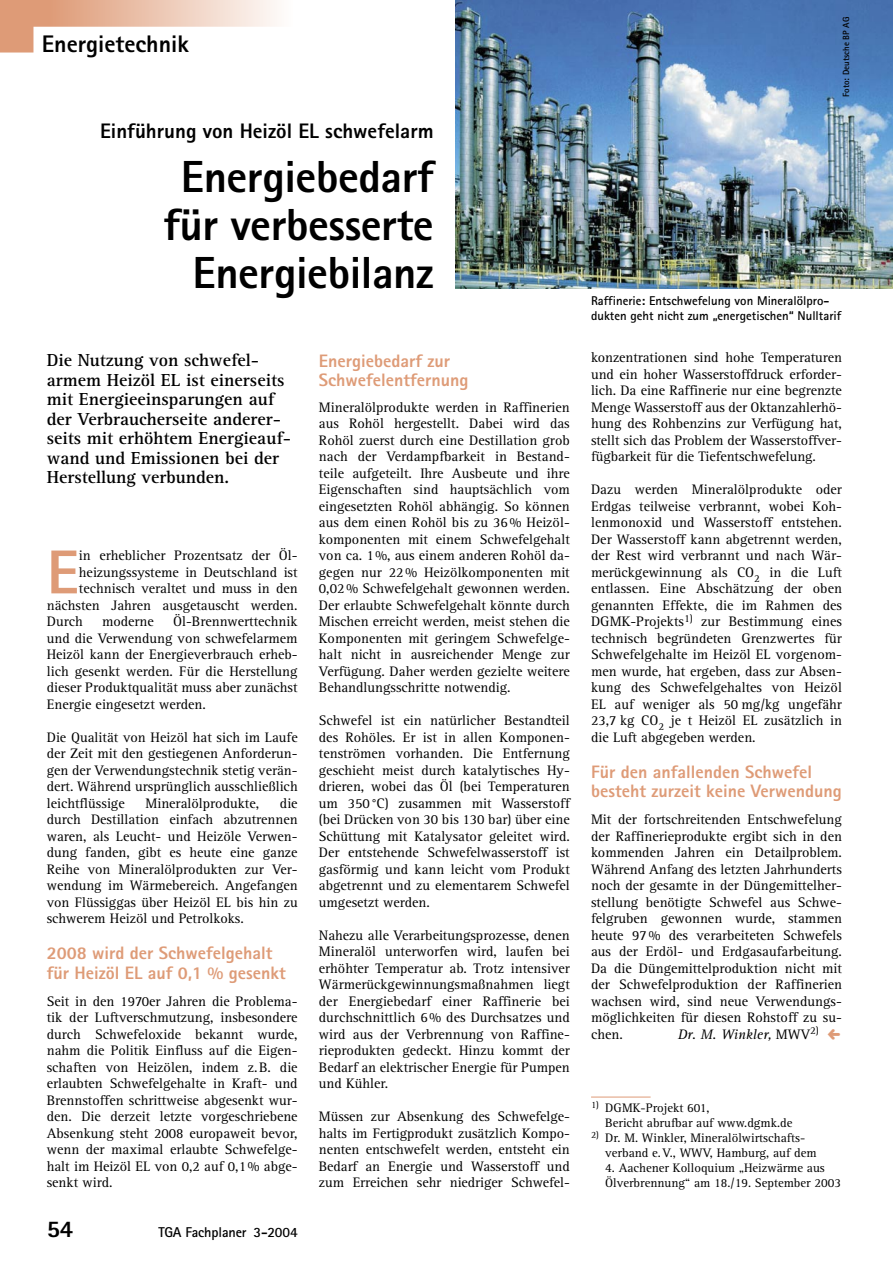
<style>
.page{position:relative;width:893px;height:1263px;background:#fff}
.page>*{position:absolute;margin:0;border:0;box-sizing:border-box;transform-origin:0 0}
.TGA_Grundtext_mit_Initial{font:800 62.1px "Rotis Sans Serif";color:#de9b77}
.TGA_Hauptüberschrift{font:800 45px/48px "Rotis Sans Serif";letter-spacing:-.01em;color:#000;text-align:right}
.TGA_Hauptüberschrift-2{font:800 24px "Rotis Sans Serif";color:#000}
.TGA_Dachzeile_Unterüberschrift{font:800 21px "Rotis Sans Serif";color:#000}
.TGA_Vorspann{font:700 18px/19.5px "Rotis Serif";color:#000}
.TGA_Zwischenüberschrift{font:800 18px/19.5px "Rotis Sans Serif";color:#de9b77}
.TGA_Grundtext{font:14.25px/16.5px "Rotis Serif";color:#000;text-align:justify}
.TGA_Grundtext_nach_Zwischenüberschrift{font:14.25px/16.5px "Rotis Serif";color:#000;text-align:justify}
.TGA_Grundtext_mit_Initial-2{font:14.25px/16.5px "Rotis Serif";color:#000;text-align:justify}
.TGA_Hauptüberschrift-3{font:700 14.25px "Rotis Sans Serif";letter-spacing:-.01em;color:#000}
.TGA_Grundtext-2{font:italic 14.25px "Rotis Serif";color:#000}
.TGA_Fußnote{font:12.75px/15px "Rotis Serif";color:#000}
.TGA_Bildunterschrift_Autorenhinweis{font:700 12.75px/15px "Rotis Sans Serif";color:#000}
.TGA_Fotonachweis{font:700 9px "Rotis Sans Serif";color:#000}
.s1{font-style:normal}
</style>
<div class="page">
<img style="left:455px;top:0;width:438px;height:288px">
<svg style="left:0;top:0;width:277px;height:53px"></svg>
<hr style="left:591px;top:1097px;width:60px;height:1px;background:#de9b77">
<p class="TGA_Hauptüberschrift-2" style="left:42px;top:29px;width:149px">Energietechnik</p>
<p class="TGA_Dachzeile_Unterüberschrift" style="left:100px;top:117px;width:335px">Einführung von Heizöl EL schwefelarm</p>
<p class="TGA_Hauptüberschrift" style="left:163px;top:152px;width:272px">Energiebedarf für verbesserte<br>Energiebilanz</p>
<p class="TGA_Vorspann" style="left:47px;top:351px;width:246px">Die Nutzung von schwefel&shy;armem Heizöl EL ist einerseits mit Energieeinsparungen auf der Verbraucherseite anderer&shy;seits mit erhöhtem Energieauf&shy;wand und Emissionen bei der<br>Herstellung verbunden.</p>
<p class="TGA_Grundtext_mit_Initial" style="left:47px;top:533px;width:34px">E</p>
<p class="TGA_Grundtext_mit_Initial-2" style="left:79px;top:548px;width:220px">in erheblicher Prozentsatz der Öl-</p>
<p class="TGA_Grundtext_mit_Initial-2" style="left:79px;top:564px;width:220px">heizungssysteme in Deutschland ist</p>
<p class="TGA_Grundtext_mit_Initial-2" style="left:79px;top:581px;width:220px">technisch veraltet und muss in den</p>
<p class="TGA_Grundtext_mit_Initial-2" style="left:47px;top:597px;width:252px">nächsten Jahren ausgetauscht werden.</p>
<p class="TGA_Grundtext_mit_Initial-2" style="left:47px;top:614px;width:37px">Durch</p>
<p class="TGA_Grundtext_mit_Initial-2" style="left:102px;top:614px;width:53px">moderne</p>
<p class="TGA_Grundtext_mit_Initial-2" style="left:47px;top:614px;width:252px;text-indent:126px">Öl-Brennwerttechnik und die Verwendung von schwefelarmem Heizöl kann der Energieverbrauch erheb&shy;lich gesenkt werden. Für die Herstellung dieser Produktqualität muss aber zunächst Energie eingesetzt werden.</p>
<p class="TGA_Grundtext" style="left:47px;top:729px;width:252px">Die Qualität von Heizöl hat sich im Laufe der Zeit mit den gestiegenen Anforderun&shy;gen der Verwendungstechnik stetig verän&shy;dert. Während ursprünglich ausschließlich leichtflüssige</p>
<p class="TGA_Grundtext" style="left:47px;top:795px;width:252px;text-indent:233px">die durch Destillation einfach abzutrennen waren, als Leucht- und Heizöle Verwen&shy;dung fanden, gibt es heute eine ganze Reihe von Mineralölprodukten zur Ver&shy;wendung im Wärmebereich. Angefangen von Flüssiggas über Heizöl EL bis hin zu schwerem Heizöl und Petrolkoks.</p>
<p class="TGA_Zwischenüberschrift" style="left:47px;top:943px;width:240px">2008 wird der Schwefelgehalt für Heizöl EL auf 0,1 % gesenkt</p>
<p class="TGA_Grundtext" style="left:47px;top:993px;width:252px">Seit in den 1970er Jahren die Problema&shy;tik der Luftverschmutzung, insbesondere durch Schwefeloxide bekannt wurde, nahm die Politik Einfluss auf die Eigen&shy;schaften von Heizölen, indem z. B. die erlaubten Schwefelgehalte in Kraft- und Brennstoffen schrittweise abgesenkt wur&shy;den. Die derzeit letzte vorgeschriebene Absenkung steht 2008 europaweit bevor, wenn der maximal erlaubte Schwefelge&shy;halt im Heizöl EL von 0,2 auf 0,1 % abge&shy;senkt wird.</p>
<p class="TGA_Grundtext" style="left:146px;top:795px;width:115px">Mineralölprodukte,</p>
<p class="TGA_Hauptüberschrift-2" style="left:47px;top:1213px;width:28px">54</p>
<p class="TGA_Hauptüberschrift-3" style="left:158px;top:1223px;width:141px">TGA Fachplaner 3-2004</p>
<p class="TGA_Zwischenüberschrift" style="left:319px;top:351px;width:151px">Energiebedarf zur<br>Schwefelentfernung</p>
<p class="TGA_Grundtext" style="left:319px;top:399px;width:252px">Mineralölprodukte werden in Raffinerien aus Rohöl hergestellt. Dabei wird das Rohöl zuerst durch eine Destillation grob nach der Verdampfbarkeit in Bestand&shy;teile aufgeteilt. Ihre Ausbeute und ihre Eigenschaften sind hauptsächlich vom eingesetzten Rohöl abhängig. So können aus dem einen Rohöl bis zu 36 % Heizöl&shy;komponenten mit einem Schwefelgehalt von ca. 1 %, aus einem anderen Rohöl da&shy;gegen nur 22 % Heizölkomponenten mit 0,02 % Schwefelgehalt gewonnen werden.<br>Der erlaubte Schwefelgehalt könnte durch Mischen erreicht werden, meist stehen die Komponenten mit geringem Schwefelge&shy;halt nicht in ausreichender Menge zur Verfügung. Daher werden gezielte weitere Behandlungsschritte notwendig.</p>
<p class="TGA_Grundtext_nach_Zwischenüberschrift" style="left:319px;top:713px;width:252px">Schwefel ist ein natürlicher Bestandteil des Rohöles. Er ist in allen Komponen&shy;tenströmen vorhanden. Die Entfernung geschieht meist durch katalytisches Hy&shy;drieren, wobei das Öl (bei Temperaturen um 350 °C) zusammen mit Wasserstoff (bei Drücken von 30 bis 130 bar) über eine Schüttung mit Katalysator geleitet wird.<br>Der entstehende Schwefelwasserstoff ist gasförmig und kann leicht vom Produkt abgetrennt und zu elementarem Schwefel umgesetzt werden.</p>
<p class="TGA_Grundtext" style="left:319px;top:927px;width:252px">Nahezu alle Verarbeitungsprozesse, denen Mineralöl unterworfen wird, laufen bei erhöhter Temperatur ab. Trotz intensiver Wärmerückgewinnungsmaßnahmen liegt der Energiebedarf einer Raffinerie bei durchschnittlich 6 % des Durchsatzes und wird aus der Verbrennung von Raffine&shy;rieprodukten gedeckt. Hinzu kommt der Bedarf an elektrischer Energie für Pumpen und Kühler.</p>
<p class="TGA_Grundtext" style="left:319px;top:1109px;width:252px">Müssen zur Absenkung des Schwefelge&shy;halts im Fertigprodukt zusätzlich Kompo&shy;nenten entschwefelt werden, entsteht ein Bedarf an Energie und Wasserstoff und zum Erreichen sehr niedriger Schwefel-</p>
<p class="TGA_Fotonachweis" style="left:840px;top:97px;width:82px;rotate:-90deg">Foto: Deutsche BP AG</p>
<p class="TGA_Bildunterschrift_Autorenhinweis" style="left:591px;top:292px;width:252px">Raffinerie: Entschwefelung von Mineralölpro&shy;dukten geht nicht zum „energetischen“ Nulltarif</p>
<p class="TGA_Grundtext" style="left:591px;top:350px;width:252px">konzentrationen sind hohe Temperaturen und ein hoher Wasserstoffdruck erforder&shy;lich. Da eine Raffinerie nur eine begrenzte Menge Wasserstoff aus der Oktanzahlerhö&shy;hung des Rohbenzins zur Verfügung hat, stellt sich das Problem der Wasserstoffver&shy;fügbarkeit für die Tiefentschwefelung.</p>
<p class="TGA_Grundtext" style="left:591px;top:482px;width:252px">Dazu werden Mineralölprodukte oder Erdgas teilweise verbrannt, wobei Koh&shy;lenmonoxid und Wasserstoff entstehen.<br>Der Wasserstoff kann abgetrennt werden, der Rest wird verbrannt und nach Wär&shy;merückgewinnung als CO<sub>2</sub> in die Luft entlassen. Eine Abschätzung der oben genannten Effekte, die im Rahmen des DGMK-Projekts<sup>1)</sup> zur Bestimmung eines technisch begründeten Grenzwertes für Schwefelgehalte im Heizöl EL vorgenom&shy;men wurde, hat ergeben, dass zur Absen&shy;kung des Schwefelgehaltes von Heizöl EL auf weniger als 50 mg/kg ungefähr 23,7 kg CO<sub>2</sub> je t Heizöl EL zusätzlich in die Luft abgegeben werden.</p>
<p class="TGA_Zwischenüberschrift" style="left:591px;top:762px;width:252px">Für den anfallenden Schwefel besteht zurzeit keine Verwendung</p>
<p class="TGA_Grundtext" style="left:591px;top:812px;width:252px">Mit der fortschreitenden Entschwefelung der Raffinerieprodukte ergibt sich in den kommenden Jahren ein Detailproblem.<br>Während Anfang des letzten Jahrhunderts noch der gesamte in der Düngemittelher&shy;stellung benötigte Schwefel aus Schwe&shy;felgruben gewonnen wurde, stammen heute 97 % des verarbeiteten Schwefels aus der Erdöl- und Erdgasaufarbeitung.<br>Da die Düngemittelproduktion nicht mit der Schwefelproduktion der Raffinerien wachsen wird, sind neue Verwendungs&shy;möglichkeiten für diesen Rohstoff zu su&shy;chen.</p>
<p class="TGA_Grundtext-2" style="left:678px;top:1026px;width:143px">Dr. M. Winkler, <span class="s1">MWV</span><sup>2)</sup></p>
<p class="TGA_Fußnote" style="left:605px;top:1101px;width:189px;text-indent:-14px"><sup>1)</sup> DGMK-Projekt 601,<br>Bericht abrufbar auf www.dgmk.de</p>
<p class="TGA_Fußnote" style="left:605px;top:1131px;width:213px;text-indent:-14px"><sup>2)</sup> Dr. M. Winkler, Mineralölwirtschafts&shy;verband e. V., WWV, Hamburg, auf dem</p>
<p class="TGA_Fußnote" style="left:605px;top:1161px;width:237px">4. Aachener Kolloquium „Heizwärme aus<br>Ölverbrennung“ am 18./19. September 2003</p>
</div>
